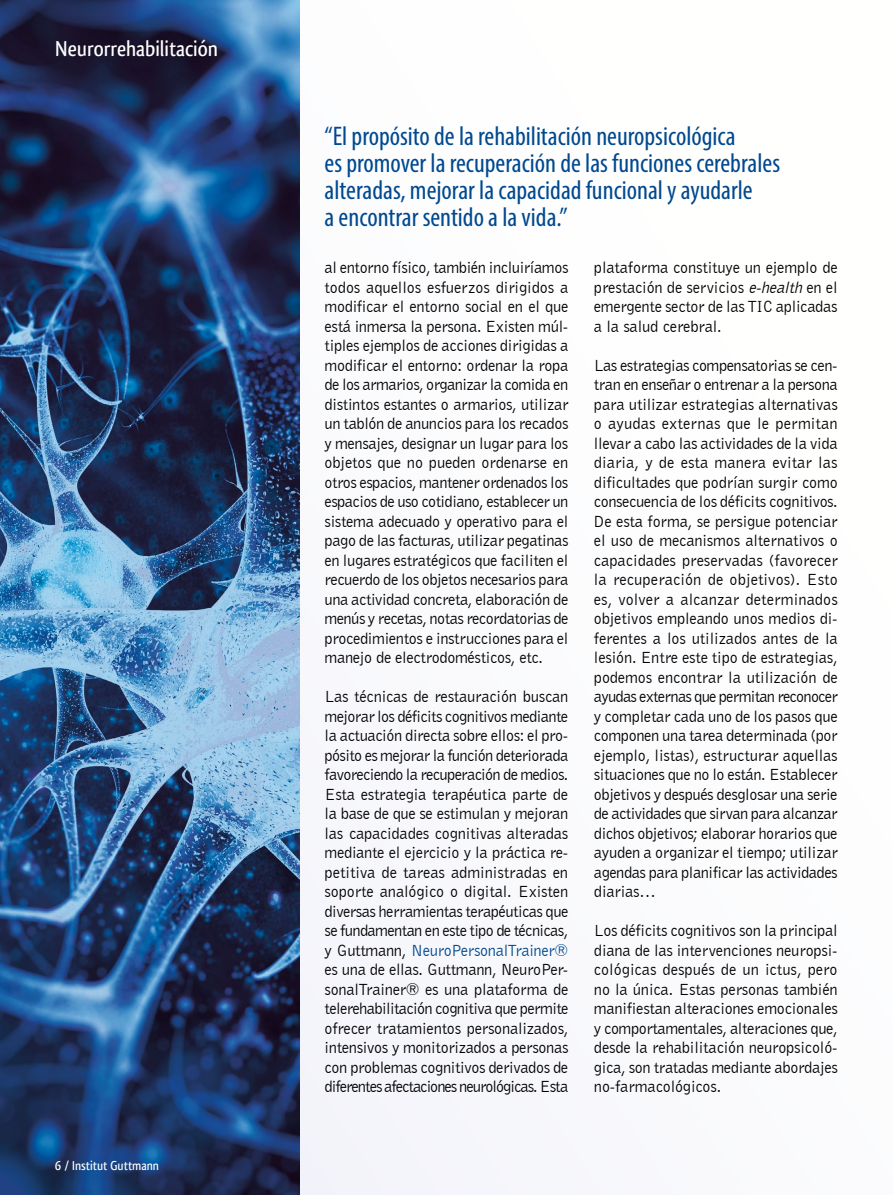
<style>
.page{position:relative;width:893px;height:1195px;background:#fff}
.page>*{position:absolute;margin:0;border:0;box-sizing:border-box;transform-origin:0 0}
.t1{font:condensed 27px/27px "Myriad Pro";color:#00498f}
.t2{font:500 22.5px "Qlassik";color:#fff}
.t3{font:16.5px/19.5px "Bell Gothic BT";letter-spacing:-.02em;color:#000;text-align:justify}
.t4{font:500 13.5px "Qlassik";color:#fff}
.s1{font-weight:700}
.s2{color:#00498f}
.s3{font-style:italic}
</style>
<div class="page">
<img style="left:0;top:0;width:299px;height:1195px">
<h2 class="t2" style="left:55px;top:36px;width:164px">Neurorrehabilitación</h2>
<p class="t4" style="left:55px;top:1158px;width:105px"><span class="s1">6</span> / Institut Guttmann</p>
<h1 class="t1" style="left:325px;top:122px;width:457px">“El propósito de la rehabilitación neuropsicológica<br>es promover la recuperación de las funciones cerebrales alteradas, mejorar la capacidad funcional y ayudarle<br>a encontrar sentido a la vida.”</h1>
<p class="t3" style="left:325px;top:257px;width:245px">al entorno físico, también incluiríamos todos aquellos esfuerzos dirigidos a modificar el entorno social en el que está inmersa la persona. Existen múl&shy;tiples ejemplos de acciones dirigidas a modificar el entorno: ordenar la ropa de los armarios, organizar la comida en distintos estantes o armarios, utilizar un tablón de anuncios para los recados y mensajes, designar un lugar para los objetos que no pueden ordenarse en otros espacios, mantener ordenados los espacios de uso cotidiano, establecer un sistema adecuado y operativo para el pago de las facturas, utilizar pegatinas en lugares estratégicos que faciliten el recuerdo de los objetos necesarios para una actividad concreta, elaboración de menús y recetas, notas recordatorias de procedimientos e instrucciones para el manejo de electrodomésticos, etc.</p>
<p class="t3" style="left:325px;top:686px;width:245px">Las técnicas de restauración buscan mejorar los déficits cognitivos mediante la actuación directa sobre ellos: el pro&shy;pósito es mejorar la función deteriorada favoreciendo la recuperación de medios.<br>Esta estrategia terapéutica parte de la base de que se estimulan y mejoran las capacidades cognitivas alteradas mediante el ejercicio y la práctica re&shy;petitiva de tareas administradas en soporte analógico o digital. Existen diversas herramientas terapéuticas que se fundamentan en este tipo de técnicas, y Guttmann, <span class="s2">NeuroPersonalTrainer® </span>es una de ellas. Guttmann, NeuroPer&shy;sonalTrainer® es una plataforma de telerehabilitación cognitiva que permite ofrecer tratamientos personalizados, intensivos y monitorizados a personas con problemas cognitivos derivados de diferentes afectaciones neurológicas. Esta</p>
<p class="t3" style="left:594px;top:257px;width:245px">plataforma constituye un ejemplo de prestación de servicios <span class="s3">e-health</span> en el emergente sector de las TIC aplicadas a la salud cerebral.</p>
<p class="t3" style="left:594px;top:355px;width:245px">Las estrategias compensatorias se cen&shy;tran en enseñar o entrenar a la persona para utilizar estrategias alternativas o ayudas externas que le permitan llevar a cabo las actividades de la vida diaria, y de esta manera evitar las dificultades que podrían surgir como consecuencia de los déficits cognitivos.<br>De esta forma, se persigue potenciar el uso de mecanismos alternativos o capacidades preservadas (favorecer la recuperación de objetivos). Esto es, volver a alcanzar determinados objetivos empleando unos medios di&shy;ferentes a los utilizados antes de la lesión. Entre este tipo de estrategias, podemos encontrar la utilización de ayudas externas que permitan reconocer y completar cada uno de los pasos que componen una tarea determinada (por ejemplo, listas), estructurar aquellas situaciones que no lo están. Establecer objetivos y después desglosar una serie de actividades que sirvan para alcanzar dichos objetivos; elaborar horarios que ayuden a organizar el tiempo; utilizar agendas para planificar las actividades diarias…</p>
<p class="t3" style="left:594px;top:920px;width:245px">Los déficits cognitivos son la principal diana de las intervenciones neuropsi&shy;cológicas después de un ictus, pero no la única. Estas personas también manifiestan alteraciones emocionales y comportamentales, alteraciones que, desde la rehabilitación neuropsicoló&shy;gica, son tratadas mediante abordajes no-farmacológicos.</p>
</div>
